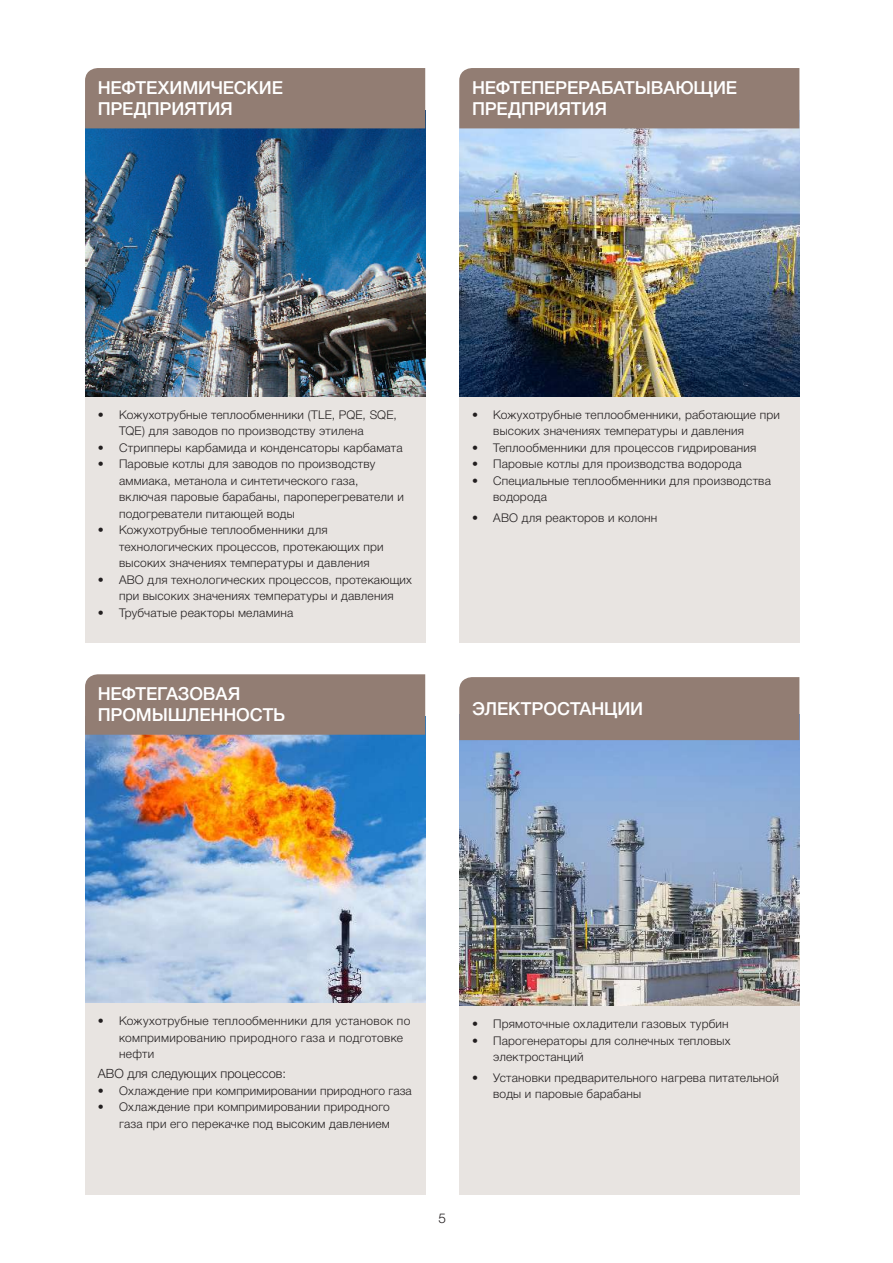
<style>
.page{position:relative;width:893px;height:1263px;background:#fff}
.page>*{position:absolute;margin:0;border:0;box-sizing:border-box;transform-origin:0 0}
.t1{font:500 18px/21px "Helvetica Neue Cyr";letter-spacing:-.01em;color:#fff}
.t2{font:300 13.5px "Helvetica Neue Cyr";color:#231f20}
.t3{font:300 12.75px "Helvetica Neue Cyr";color:#231f20}
.t4{font:300 12px/16.5px "Helvetica Neue Cyr";letter-spacing:.015em;color:#231f20}
</style>
<div class="page">
<img style="left:459px;top:128px;width:340px;height:270px">
<img style="left:85px;top:735px;width:340px;height:269px">
<img style="left:85px;top:128px;width:340px;height:270px">
<img style="left:459px;top:740px;width:340px;height:267px">
<div style="left:459px;top:68px;width:340px;height:60px;background:#927d73"></div>
<div style="left:459px;top:398px;width:340px;height:245px;background:#e8e4e1"></div>
<div style="left:85px;top:674px;width:340px;height:61px;background:#927d73"></div>
<div style="left:85px;top:1004px;width:340px;height:191px;background:#e8e4e1"></div>
<div style="left:85px;top:68px;width:340px;height:60px;background:#927d73"></div>
<div style="left:85px;top:398px;width:340px;height:245px;background:#e8e4e1"></div>
<div style="left:459px;top:1007px;width:340px;height:188px;background:#e8e4e1"></div>
<div style="left:459px;top:677px;width:340px;height:63px;background:#927d73"></div>
<h1 class="t1" style="left:98px;top:77px;width:187px">НЕФТЕХИМИЧЕСКИЕ<br>ПРЕДПРИЯТИЯ</h1>
<h1 class="t1" style="left:472px;top:77px;width:267px">НЕФТЕПЕРЕРАБАТЫВАЮЩИЕ<br>ПРЕДПРИЯТИЯ</h1>
<p class="t4" style="left:119px;top:407px;width:279px;text-indent:-21px">• Кожухотрубные теплообменники (TLE, PQE, SQE,<br>TQE) для заводов по производству этилена</p>
<p class="t4" style="left:98px;top:440px;width:306px">• Стрипперы карбамида и конденсаторы карбамата</p>
<p class="t4" style="left:119px;top:456px;width:286px;text-indent:-21px">• Паровые котлы для заводов по производству аммиака, метанола и синтетического газа, включая паровые барабаны, пароперегреватели и подогреватели питающей воды</p>
<p class="t4" style="left:119px;top:522px;width:266px;text-indent:-21px">• Кожухотрубные теплообменники для технологических процессов, протекающих при высоких значениях температуры и давления</p>
<p class="t4" style="left:98px;top:572px;width:316px;text-align:center">• АВО для технологических процессов, протекающих при высоких значениях температуры и давления</p>
<p class="t4" style="left:98px;top:605px;width:197px">• Трубчатые реакторы меламина</p>
<h1 class="t1" style="left:98px;top:684px;width:189px">НЕФТЕГАЗОВАЯ<br>ПРОМЫШЛЕННОСТЬ</h1>
<p class="t4" style="left:493px;top:407px;width:288px;text-indent:-21px">• Кожухотрубные теплообменники, работающие при высоких значениях температуры и давления</p>
<p class="t4" style="left:472px;top:440px;width:286px">• Теплообменники для процессов гидрирования</p>
<p class="t4" style="left:472px;top:456px;width:271px">• Паровые котлы для производства водорода</p>
<p class="t4" style="left:493px;top:473px;width:279px;text-indent:-21px">• Специальные теплообменники для производства водорода</p>
<p class="t4" style="left:472px;top:510px;width:187px">• АВО для реакторов и колонн</p>
<h1 class="t1" style="left:472px;top:698px;width:173px">ЭЛЕКТРОСТАНЦИИ</h1>
<p class="t4" style="left:119px;top:1013px;width:293px;text-indent:-21px">• Кожухотрубные теплообменники для установок по компримированию природного газа и подготовке нефти</p>
<p class="t3" style="left:98px;top:1067px;width:190px">АВО для следующих процессов:</p>
<p class="t4" style="left:98px;top:1082px;width:315px">• Охлаждение при компримировании природного газа</p>
<p class="t4" style="left:98px;top:1099px;width:294px;text-align:right">• Охлаждение при компримировании природного газа при его перекачке под высоким давлением</p>
<p class="t4" style="left:472px;top:1016px;width:258px">• Прямоточные охладители газовых турбин</p>
<p class="t4" style="left:493px;top:1032px;width:239px;text-indent:-21px">• Парогенераторы для солнечных тепловых электростанций</p>
<p class="t4" style="left:493px;top:1069px;width:287px;text-indent:-21px">• Установки предварительного нагрева питательной воды и паровые барабаны</p>
<p class="t2" style="left:438px;top:1211px;width:9px">5</p>
</div>
